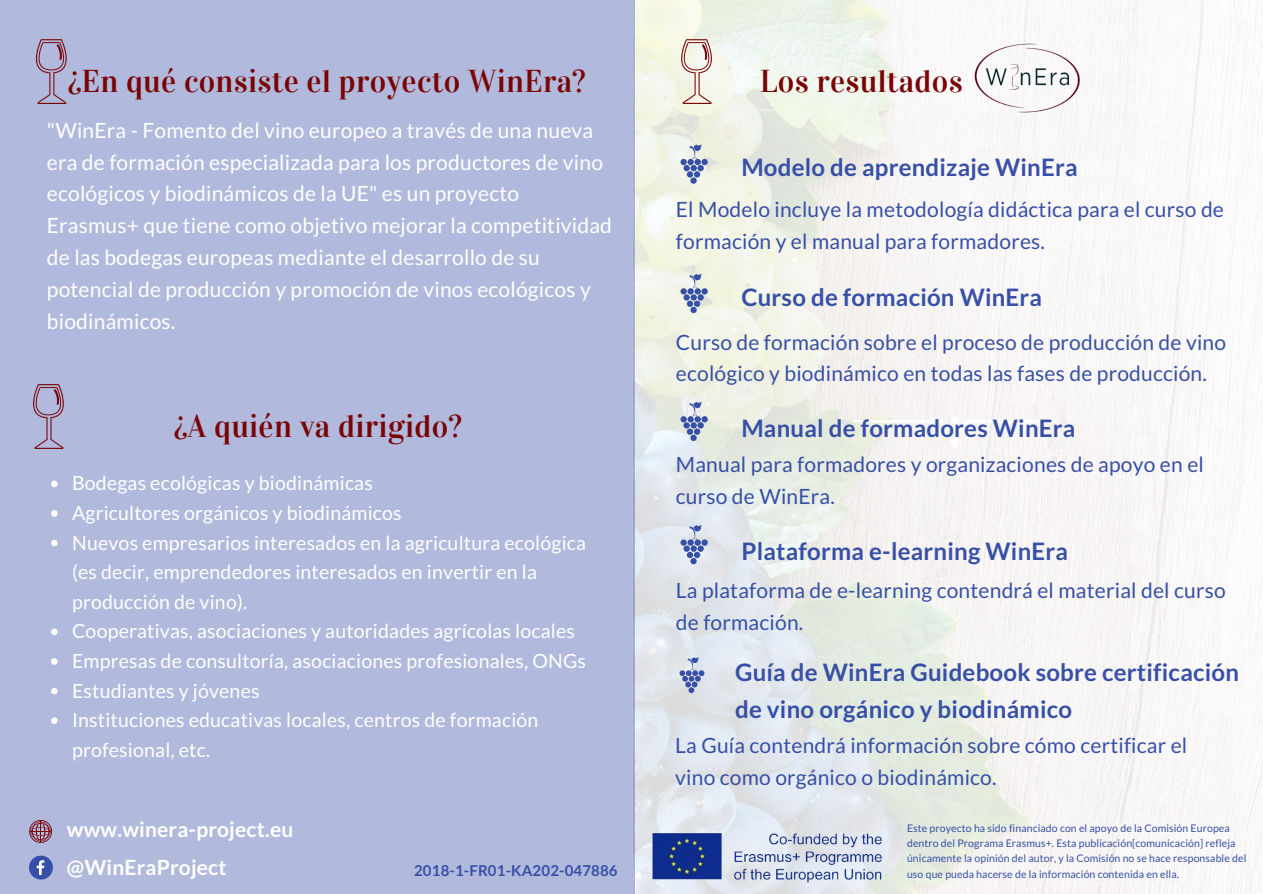
<style>
.page{position:relative;width:1263px;height:894px;background:#fff}
.page>*{position:absolute;margin:0;border:0;box-sizing:border-box;transform-origin:0 0}
.t1{font:31.5px "Vidaloka";letter-spacing:.01em;color:#7a0306}
.t2{font:700 24px/37px "Lato";letter-spacing:.01em;color:#374fa7}
.t3{font:21px/31.8px "Lato";letter-spacing:.01em;color:#374fa7}
.t4{font:21px/31.8px "Lato";letter-spacing:.01em;color:#fff}
.t5{font:700 21px/38.7px "Lato";letter-spacing:.01em;color:#fff}
.t6{font:19.5px/29.5px "Lato";letter-spacing:.01em;color:#fff}
.t7{font:700 15px "Lato";letter-spacing:.01em;color:#374fa7}
.t8{font:10.5px/15.3px "Lato";letter-spacing:.01em;color:#374fa7}
</style>
<div class="page">
<img style="left:634px;top:0;width:628px;height:893px">
<div style="left:0;top:0;width:634px;height:893px;background:#b1badc"></div>
<div style="left:950px;top:416px;width:8px;height:8px;background:#fff;border-radius:50%"></div>
<svg style="left:934px;top:426px;width:41px;height:21px"></svg>
<hr style="left:964px;top:420px;width:93px;height:2px;background:#fff">
<hr style="left:852px;top:420px;width:93px;height:2px;background:#fff">
<svg style="left:35px;top:39px;width:32px;height:65px"></svg>
<svg style="left:33px;top:384px;width:31px;height:65px"></svg>
<svg style="left:51px;top:480px;width:7px;height:7px"></svg>
<svg style="left:51px;top:510px;width:7px;height:6px"></svg>
<svg style="left:51px;top:539px;width:7px;height:7px"></svg>
<svg style="left:51px;top:628px;width:7px;height:7px"></svg>
<svg style="left:51px;top:658px;width:7px;height:6px"></svg>
<svg style="left:51px;top:687px;width:7px;height:7px"></svg>
<svg style="left:51px;top:717px;width:7px;height:6px"></svg>
<svg style="left:671px;top:39px;width:49px;height:65px"></svg>
<img style="left:966px;top:17px;width:121px;height:122px">
<svg style="left:680px;top:144px;width:27px;height:34px"></svg>
<div style="left:690px;top:177px;width:6px;height:7px;background:#374fa7;border-radius:50%"></div>
<svg style="left:680px;top:273px;width:27px;height:40px"></svg>
<svg style="left:680px;top:401px;width:27px;height:34px"></svg>
<div style="left:690px;top:434px;width:6px;height:7px;background:#374fa7;border-radius:50%"></div>
<svg style="left:680px;top:524px;width:27px;height:40px"></svg>
<svg style="left:679px;top:657px;width:25px;height:36px"></svg>
<svg style="left:29px;top:820px;width:23px;height:22px"></svg>
<svg style="left:29px;top:855px;width:24px;height:24px"></svg>
<img style="left:638px;top:820px;width:255px;height:72px">
<h1 class="t1" style="left:68px;top:62px;width:519px">¿En qué consiste el proyecto WinEra?</h1>
<p class="t4" style="left:47px;top:114px;width:566px">"WinEra - Fomento del vino europeo a través de una nueva era de formación especializada para los productores de vino ecológicos y biodinámicos de la UE" es un proyecto Erasmus+ que tiene como objetivo mejorar la competitividad de las bodegas europeas mediante el desarrollo de su potencial de producción y promoción de vinos ecológicos y biodinámicos.</p>
<h1 class="t1" style="left:174px;top:407px;width:289px">¿A quién va dirigido?</h1>
<p class="t6" style="left:72px;top:468px;width:515px">Bodegas ecológicas y biodinámicas<br>Agricultores orgánicos y biodinámicos<br>Nuevos empresarios interesados en la agricultura ecológica (es decir, emprendedores interesados en invertir en la producción de vino).<br>Cooperativas, asociaciones y autoridades agrícolas locales Empresas de consultoría, asociaciones profesionales, ONGs Estudiantes y jóvenes<br>Instituciones educativas locales, centros de formación profesional, etc.</p>
<p class="t5" style="left:67px;top:808px;width:228px">www.winera-project.eu @WinEraProject</p>
<p class="t7" style="left:414px;top:861px;width:205px">2018-1-FR01-KA202-047886</p>
<h1 class="t1" style="left:759px;top:62px;width:204px">Los resultados</h1>
<p class="t2" style="left:741px;top:149px;width:338px">Modelo de aprendizaje WinEra</p>
<p class="t3" style="left:676px;top:193px;width:549px">El Modelo incluye la metodología didáctica para el curso de formación y el manual para formadores.</p>
<p class="t2" style="left:741px;top:278px;width:302px">Curso de formación WinEra</p>
<p class="t3" style="left:676px;top:325px;width:552px">Curso de formación sobre el proceso de producción de vino ecológico y biodinámico en todas las fases de producción.</p>
<p class="t2" style="left:741px;top:409px;width:335px">Manual de formadores WinEra</p>
<p class="t3" style="left:676px;top:448px;width:529px">Manual para formadores y organizaciones de apoyo en el curso de WinEra.</p>
<p class="t2" style="left:741px;top:532px;width:328px">Plataforma e-learning WinEra</p>
<p class="t3" style="left:676px;top:574px;width:551px">La plataforma de e-learning contendrá el material del curso de formación.</p>
<p class="t2" style="left:735px;top:653px;width:505px">Guía de WinEra Guidebook sobre certificación de vino orgánico y biodinámico</p>
<p class="t3" style="left:675px;top:729px;width:513px">La Guía contendrá información sobre cómo certificar el vino como orgánico o biodinámico.</p>
<p class="t8" style="left:906px;top:819px;width:341px">Este proyecto ha sido financiado con el apoyo de la Comisión Europea dentro del Programa Erasmus+. Esta publicación[comunicación] refleja únicamente la opinión del autor, y la Comisión no se hace responsable del uso que pueda hacerse de la información contenida en ella.</p>
</div>
